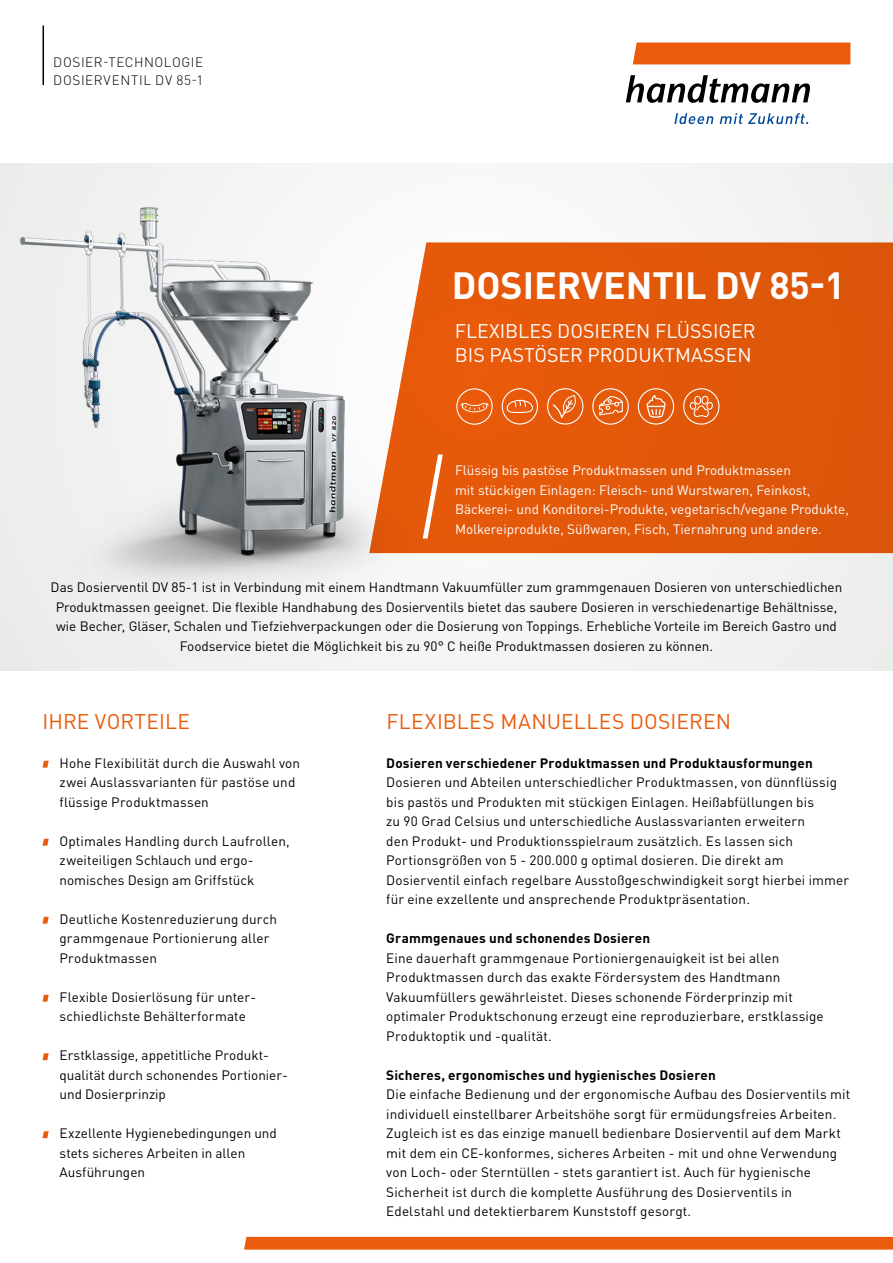
<style>
.page{position:relative;width:893px;height:1263px;background:#fff}
.page>*{position:absolute;margin:0;border:0;box-sizing:border-box;transform-origin:0 0}
.t1{font:700 37.5px "DIN Pro";color:#fff}
.t2{font:21px "DIN Pro";letter-spacing:.01em;color:#ea5b0b}
.t3{font:19.5px/24px "DIN Pro";color:#fff}
.t4{font:13.5px/19.5px "DIN Pro";letter-spacing:.01em;color:#000}
.t5{font:13.5px/19.5px "DIN Pro";color:#fff}
.t6{font:700 13.5px "DIN Pro";letter-spacing:.015em;color:#000}
.t7{font:300 13.5px/18px "DIN Pro";letter-spacing:.045em;color:#000}
</style>
<div class="page">
<div style="left:0;top:163px;width:893px;height:507px;background:#f2f3f2"></div>
<hr style="left:43px;top:26px;width:1px;height:59px;background:#000">
<div style="left:433px;top:242px;width:460px;height:311px;background:#e1580a"></div>
<svg style="left:433px;top:454px;width:10px;height:84px"></svg>
<div style="left:244px;top:1237px;width:649px;height:12px;background:#ea5b0b"></div>
<img style="left:20px;top:207px;width:413px;height:375px">
<svg style="left:674px;top:113px;width:39px;height:11px"></svg>
<svg style="left:720px;top:113px;width:88px;height:11px"></svg>
<div style="left:633px;top:43px;width:217px;height:21px;background:#ea5b0b"></div>
<svg style="left:626px;top:75px;width:184px;height:28px"></svg>
<svg style="left:43px;top:761px;width:6px;height:7px"></svg>
<svg style="left:43px;top:839px;width:6px;height:7px"></svg>
<svg style="left:43px;top:917px;width:6px;height:7px"></svg>
<svg style="left:43px;top:995px;width:6px;height:7px"></svg>
<svg style="left:43px;top:1053px;width:6px;height:7px"></svg>
<svg style="left:43px;top:1131px;width:6px;height:7px"></svg>
<svg style="left:502px;top:388px;width:36px;height:37px"></svg>
<svg style="left:592px;top:388px;width:37px;height:37px"></svg>
<svg style="left:638px;top:388px;width:36px;height:37px"></svg>
<svg style="left:683px;top:388px;width:36px;height:37px"></svg>
<svg style="left:547px;top:388px;width:36px;height:37px"></svg>
<svg style="left:456px;top:388px;width:37px;height:37px"></svg>
<p class="t7" style="left:53px;top:52px;width:152px">DOSIER-TECHNOLOGIE<br>DOSIERVENTIL DV 85-1</p>
<h1 class="t1" style="left:452px;top:254px;width:395px">DOSIERVENTIL DV 85-1</h1>
<h3 class="t3" style="left:455px;top:317px;width:302px">FLEXIBLES DOSIEREN FLÜSSIGER<br>BIS PASTÖSER PRODUKTMASSEN</h3>
<p class="t5" style="left:455px;top:459px;width:395px">Flüssig bis pastöse Produktmassen und Produktmassen<br>mit stückigen Einlagen: Fleisch- und Wurstwaren, Feinkost, Bäckerei- und Konditorei-Produkte, vegetarisch/vegane Produkte, Molkereiprodukte, Süßwaren, Fisch, Tiernahrung und andere.</p>
<p class="t4" style="left:51px;top:576px;width:793px;text-align:center">Das Dosierventil DV 85-1 ist in Verbindung mit einem Handtmann Vakuumfüller zum grammgenauen Dosieren von unterschiedlichen Produktmassen geeignet. Die flexible Handhabung des Dosierventils bietet das saubere Dosieren in verschiedenartige Behältnisse, wie Becher, Gläser, Schalen und Tiefziehverpackungen oder die Dosierung von Toppings. Erhebliche Vorteile im Bereich Gastro und Foodservice bietet die Möglichkeit bis zu 90° C heiße Produktmassen dosieren zu können.</p>
<h2 class="t2" style="left:43px;top:704px;width:149px">IHRE VORTEILE</h2>
<h2 class="t2" style="left:386px;top:704px;width:346px">FLEXIBLES MANUELLES DOSIEREN</h2>
<p class="t4" style="left:60px;top:752px;width:242px">Hohe Flexibilität durch die Auswahl von zwei Auslassvarianten für pastöse und flüssige Produktmassen</p>
<p class="t4" style="left:60px;top:830px;width:232px">Optimales Handling durch Laufrollen, zweiteiligen Schlauch und ergo&shy;nomisches Design am Griffstück</p>
<p class="t4" style="left:60px;top:908px;width:219px">Deutliche Kostenreduzierung durch grammgenaue Portionierung aller<br>Produktmassen</p>
<p class="t4" style="left:60px;top:986px;width:198px">Flexible Dosierlösung für unter&shy;schiedlichste Behälterformate</p>
<p class="t4" style="left:60px;top:1044px;width:230px">Erstklassige, appetitliche Produkt&shy;qualität durch schonendes Portionier&shy;und Dosierprinzip</p>
<p class="t4" style="left:60px;top:1122px;width:219px">Exzellente Hygienebedingungen und stets sicheres Arbeiten in allen<br>Ausführungen</p>
<p class="t6" style="left:386px;top:751px;width:428px">Dosieren verschiedener Produktmassen und Produktausformungen</p>
<p class="t4" style="left:386px;top:771px;width:464px">Dosieren und Abteilen unterschiedlicher Produktmassen, von dünnflüssig bis pastös und Produkten mit stückigen Einlagen. Heißabfüllungen bis<br>zu 90 Grad Celsius und unterschiedliche Auslassvarianten erweitern<br>den Produkt- und Produktionsspielraum zusätzlich. Es lassen sich Portionsgrößen von 5 - 200.000 g optimal dosieren. Die direkt am Dosierventil einfach regelbare Ausstoßgeschwindigkeit sorgt hierbei immer für eine exzellente und ansprechende Produktpräsentation.</p>
<p class="t6" style="left:386px;top:927px;width:265px">Grammgenaues und schonendes Dosieren</p>
<p class="t4" style="left:386px;top:947px;width:439px">Eine dauerhaft grammgenaue Portioniergenauigkeit ist bei allen Produktmassen durch das exakte Fördersystem des Handtmann Vakuumfüllers gewährleistet. Dieses schonende Förderprinzip mit optimaler Produktschonung erzeugt eine reproduzierbare, erstklassige Produktoptik und -qualität.</p>
<p class="t6" style="left:386px;top:1063px;width:331px">Sicheres, ergonomisches und hygienisches Dosieren</p>
<p class="t4" style="left:386px;top:1083px;width:466px">Die einfache Bedienung und der ergonomische Aufbau des Dosierventils mit individuell einstellbarer Arbeitshöhe sorgt für ermüdungsfreies Arbeiten.<br>Zugleich ist es das einzige manuell bedienbare Dosierventil auf dem Markt mit dem ein CE-konformes, sicheres Arbeiten - mit und ohne Verwendung von Loch- oder Sterntüllen - stets garantiert ist. Auch für hygienische Sicherheit ist durch die komplette Ausführung des Dosierventils in Edelstahl und detektierbarem Kunststoff gesorgt.</p>
</div>
